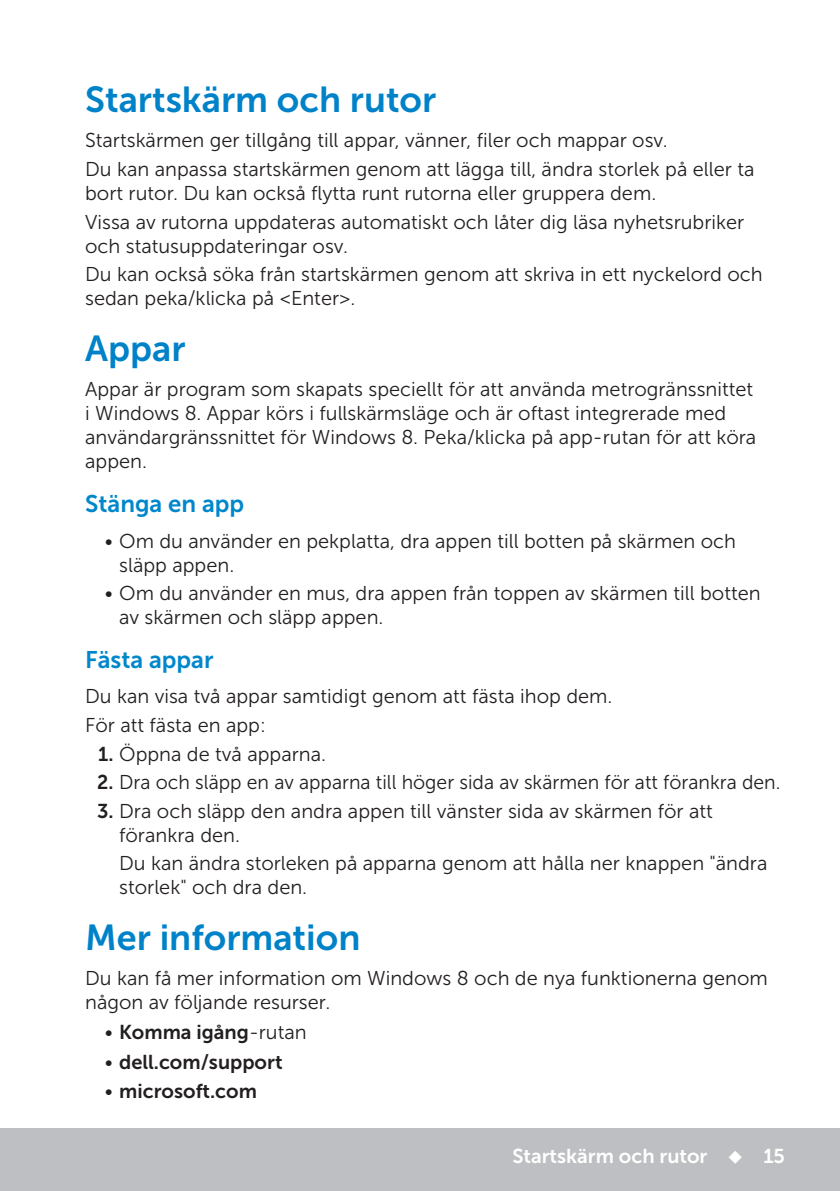
<style>
.page{position:relative;width:840px;height:1191px;background:#fff}
.page>*{position:absolute;margin:0;border:0;box-sizing:border-box;transform-origin:0 0}
.t1{font:36px "Museo Sans For Dell 700";color:#0082c8}
.t2{font:24px "Museo Sans For Dell 700";color:#0087cb}
.t3{font:20px/24px "Museo Sans For Dell 300";color:#231f20}
.t4{font:20px "Museo Sans For Dell 700";color:#231f20}
.t5{font:20px "Museo Sans For Dell 700";color:#fff}
.s1{font-family:"Museo Sans For Dell 700"}
.s2{font-family:"Museo Sans For Dell 300"}
</style>
<div class="page">
<div style="left:0;top:1128px;width:839px;height:63px;background:#bebfc2"></div>
<h1 class="t1" style="left:85px;top:80px;width:352px">Startskärm och rutor</h1>
<p class="t3" style="left:85px;top:126px;width:670px;line-height:28.6px">Startskärmen ger tillgång till appar, vänner, filer och mappar osv.<br>Du kan anpassa startskärmen genom att lägga till, ändra storlek på eller ta</p>
<p class="t3" style="left:85px;top:179px;width:660px;line-height:28.6px">bort rutor. Du kan också flytta runt rutorna eller gruppera dem.<br>Vissa av rutorna uppdateras automatiskt och låter dig läsa nyhetsrubriker</p>
<p class="t3" style="left:85px;top:231px;width:678px;line-height:28.6px">och statusuppdateringar osv.<br>Du kan också söka från startskärmen genom att skriva in ett nyckelord och</p>
<p class="t3" style="left:85px;top:286px;width:272px">sedan peka/klicka på &lt;Enter&gt;.</p>
<h1 class="t1" style="left:85px;top:328px;width:102px">Appar</h1>
<p class="t3" style="left:85px;top:377px;width:672px">Appar är program som skapats speciellt för att använda metrogränssnittet i Windows 8. Appar körs i fullskärmsläge och är oftast integrerade med användargränssnittet för Windows 8. Peka/klicka på app-rutan för att köra appen.</p>
<p class="t2" style="left:85px;top:490px;width:160px">Stänga en app</p>
<p class="t3" style="left:119px;top:529px;width:618px;text-indent:-14px">• Om du använder en pekplatta, dra appen till botten på skärmen och släpp appen.</p>
<p class="t3" style="left:119px;top:581px;width:642px;text-indent:-14px">• Om du använder en mus, dra appen från toppen av skärmen till botten av skärmen och släpp appen.</p>
<p class="t2" style="left:85px;top:646px;width:130px">Fästa appar</p>
<p class="t3" style="left:85px;top:682px;width:528px;line-height:28.6px">Du kan visa två appar samtidigt genom att fästa ihop dem.<br>För att fästa en app:</p>
<p class="t3" style="left:98px;top:742px;width:229px"><span class="s1">1.</span> Öppna de två apparna.</p>
<p class="t3" style="left:97px;top:770px;width:684px"><span class="s1">2.</span> Dra och släpp en av apparna till höger sida av skärmen för att förankra den.</p>
<p class="t3" style="left:119px;top:799px;width:594px;text-indent:-22px"><span class="s1">3.</span> Dra och släpp den andra appen till vänster sida av skärmen för att förankra den.</p>
<p class="t3" style="left:119px;top:851px;width:649px">Du kan ändra storleken på apparna genom att hålla ner knappen "ändra storlek" och dra den.</p>
<h1 class="t1" style="left:85px;top:917px;width:277px">Mer information</h1>
<p class="t3" style="left:85px;top:966px;width:684px">Du kan få mer information om Windows 8 och de nya funktionerna genom någon av följande resurser.</p>
<p class="t4" style="left:105px;top:1021px;width:203px"><span class="s2">•</span> Komma igång<span class="s2">-rutan</span></p>
<p class="t4" style="left:105px;top:1050px;width:179px"><span class="s2">•</span> dell.com/support</p>
<p class="t4" style="left:105px;top:1080px;width:153px"><span class="s2">•</span> microsoft.com</p>
<p class="t5" style="left:512px;top:1144px;width:274px">Startskärm och rutor ◆ 15</p>
</div>
